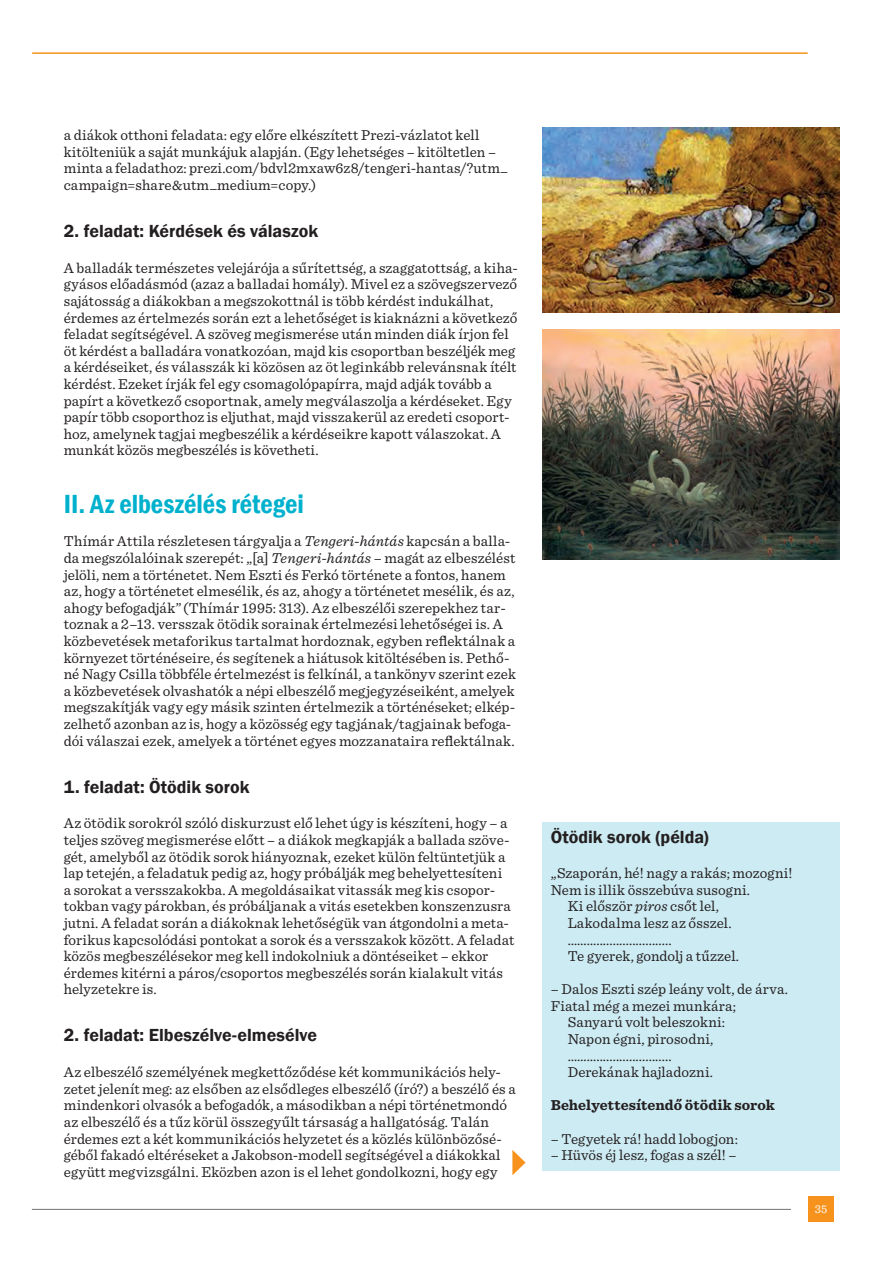
<style>
.page{position:relative;width:893px;height:1263px;background:#fff}
.page>*{position:absolute;margin:0;border:0;box-sizing:border-box;transform-origin:0 0}
.Alcím_cikk{font:600 condensed 27px "Franklin Gothic";letter-spacing:-.005em;color:#00b1cd}
.Acím_cikk_2{font:600 18px "Franklin Gothic";color:#231f20}
.Body_text{font:15px/16.6px "Sentinel";letter-spacing:.005em;color:#231f20}
.Body_text_1_sor_fölé{font:15px/16.6px "Sentinel";letter-spacing:.005em;color:#231f20}
.Body_text_1_sor_fölé-2{font:700 15px "Sentinel";letter-spacing:.005em;color:#231f20}
.t1{font:12px "Sentinel";color:#fff}
.s1{font-style:italic}
</style>
<div class="page">
<hr style="left:33px;top:52px;width:774px;height:2px;background:#f7931d">
<div style="left:808px;top:1197px;width:26px;height:25px;background:#f7931d"></div>
<hr style="left:32px;top:1209px;width:759px;height:1px;background:#808285">
<img style="left:542px;top:330px;width:298px;height:230px">
<img style="left:542px;top:128px;width:298px;height:185px">
<div style="left:542px;top:822px;width:298px;height:349px;background:#cdebf3"></div>
<svg style="left:512px;top:1150px;width:14px;height:25px"></svg>
<p class="Body_text_1_sor_fölé" style="left:64px;top:126px;width:445px">a diákok otthoni feladata: egy előre elkészített Prezi-vázlatot kell kitölteniük a saját munkájuk alapján. (Egy lehetséges – kitöltetlen – minta a feladathoz: prezi.com/bdvl2mxaw6z8/tengeri-hantas/?utm_ campaign=share&amp;utm_medium=copy.)</p>
<p class="Acím_cikk_2" style="left:64px;top:220px;width:256px">2. feladat: Kérdések és válaszok</p>
<p class="Body_text" style="left:64px;top:258px;width:456px">A balladák természetes velejárója a sűrítettség, a szaggatottság, a kiha&shy;gyásos előadásmód (azaz a balladai homály). Mivel ez a szövegszervező sajátosság a diákokban a megszokottnál is több kérdést indukálhat, érdemes az értelmezés során ezt a lehetőséget is kiaknázni a következő feladat segítségével. A szöveg megismerése után minden diák írjon fel öt kérdést a balladára vonatkozóan, majd kis csoportban beszéljék meg a kérdéseiket, és válasszák ki közösen az öt leginkább relevánsnak ítélt kérdést. Ezeket írják fel egy csomagolópapírra, majd adják tovább a papírt a következő csoportnak, amely megválaszolja a kérdéseket. Egy papír több csoporthoz is eljuthat, majd visszakerül az eredeti csoport&shy;hoz, amelynek tagjai megbeszélik a kérdéseikre kapott válaszokat. A munkát közös megbeszélés is követheti.</p>
<p class="Alcím_cikk" style="left:64px;top:486px;width:242px">II. Az elbeszélés rétegei</p>
<p class="Body_text" style="left:64px;top:532px;width:454px">Thímár Attila részletesen tárgyalja a <span class="s1">Tengeri-hántás</span> kapcsán a balla&shy;da megszólalóinak szerepét: „[a] <span class="s1">Tengeri-hántás</span> – magát az elbeszélést jelöli, nem a történetet. Nem Eszti és Ferkó története a fontos, hanem az, hogy a történetet elmesélik, és az, ahogy a történetet mesélik, és az, ahogy befogadják”(Thímár 1995: 313). Az elbeszélői szerepekhez tar&shy;toznak a 2–13. versszak ötödik sorainak értelmezési lehetőségei is. A közbevetések metaforikus tartalmat hordoznak, egyben reflektálnak a környezet történéseire, és segítenek a hiátusok kitöltésében is. Pethő&shy;né Nagy Csilla többféle értelmezést is felkínál, a tankönyv szerint ezek a közbevetések olvashatók a népi elbeszélő megjegyzéseiként, amelyek megszakítják vagy egy másik szinten értelmezik a történéseket; elkép&shy;zelhető azonban az is, hogy a közösség egy tagjának/tagjainak befoga&shy;dói válaszai ezek, amelyek a történet egyes mozzanataira reflektálnak.</p>
<p class="Acím_cikk_2" style="left:64px;top:775px;width:187px">1. feladat: Ötödik sorok</p>
<p class="Body_text" style="left:64px;top:814px;width:452px">Az ötödik sorokról szóló diskurzust elő lehet úgy is készíteni, hogy – a teljes szöveg megismerése előtt – a diákok megkapják a ballada szöve&shy;gét, amelyből az ötödik sorok hiányoznak, ezeket külön feltüntetjük a lap tetején, a feladatuk pedig az, hogy próbálják meg behelyettesíteni<br>a sorokat a versszakokba. A megoldásaikat vitassák meg kis csopor&shy;tokban vagy párokban, és próbáljanak a vitás esetekben konszenzusra jutni. A feladat során a diákoknak lehetőségük van átgondolni a meta&shy;forikus kapcsolódási pontokat a sorok és a versszakok között. A feladat közös megbeszélésekor meg kell indokolniuk a döntéseiket – ekkor érdemes kitérni a páros/csoportos megbeszélés során kialakult vitás helyzetekre is.</p>
<p class="Acím_cikk_2" style="left:64px;top:1024px;width:255px">2. feladat: Elbeszélve-elmesélve</p>
<p class="Body_text" style="left:64px;top:1063px;width:453px">Az elbeszélő személyének megkettőződése két kommunikációs hely&shy;zetet jelenít meg: az elsőben az elsődleges elbeszélő (író?) a beszélő és a mindenkori olvasók a befogadók, a másodikban a népi történetmondó az elbeszélő és a tűz körül összegyűlt társaság a hallgatóság. Talán érdemes ezt a két kommunikációs helyzetet és a közlés különbözősé&shy;géből fakadó eltéréseket a Jakobson-modell segítségével a diákokkal együtt megvizsgálni. Eközben azon is el lehet gondolkozni, hogy egy</p>
<p class="Acím_cikk_2" style="left:551px;top:826px;width:160px">Ötödik sorok (példa)</p>
<p class="Body_text" style="left:551px;top:864px;width:243px">„Szaporán, hé! nagy a rakás; mozogni!</p>
<p class="Body_text" style="left:551px;top:880px;width:201px">Nem is illik összebúva susogni.</p>
<p class="Body_text" style="left:568px;top:897px;width:153px">Ki először <span class="s1">piros</span> csőt lel,</p>
<p class="Body_text" style="left:568px;top:914px;width:165px">Lakodalma lesz az ősszel.</p>
<p class="Body_text" style="left:568px;top:930px;width:105px">……….......................</p>
<p class="Body_text" style="left:568px;top:947px;width:173px">Te gyerek, gondolj a tűzzel.</p>
<p class="Body_text_1_sor_fölé" style="left:551px;top:980px;width:239px">– Dalos Eszti szép leány volt, de árva.</p>
<p class="Body_text" style="left:551px;top:996px;width:187px">Fiatal még a mezei munkára;</p>
<p class="Body_text" style="left:568px;top:1013px;width:159px">Sanyarú volt beleszokni:</p>
<p class="Body_text" style="left:568px;top:1030px;width:147px">Napon égni, pirosodni,</p>
<p class="Body_text" style="left:568px;top:1046px;width:105px">……….......................</p>
<p class="Body_text" style="left:568px;top:1063px;width:147px">Derekának hajladozni.</p>
<p class="Body_text_1_sor_fölé-2" style="left:551px;top:1093px;width:226px">Behelyettesítendő ötödik sorok</p>
<p class="Body_text_1_sor_fölé" style="left:551px;top:1129px;width:189px">– Tegyetek rá! hadd lobogjon:</p>
<p class="Body_text" style="left:551px;top:1146px;width:187px">– Hüvös éj lesz, fogas a szél! –</p>
<p class="t1" style="left:815px;top:1200px;width:14px">35</p>
</div>
